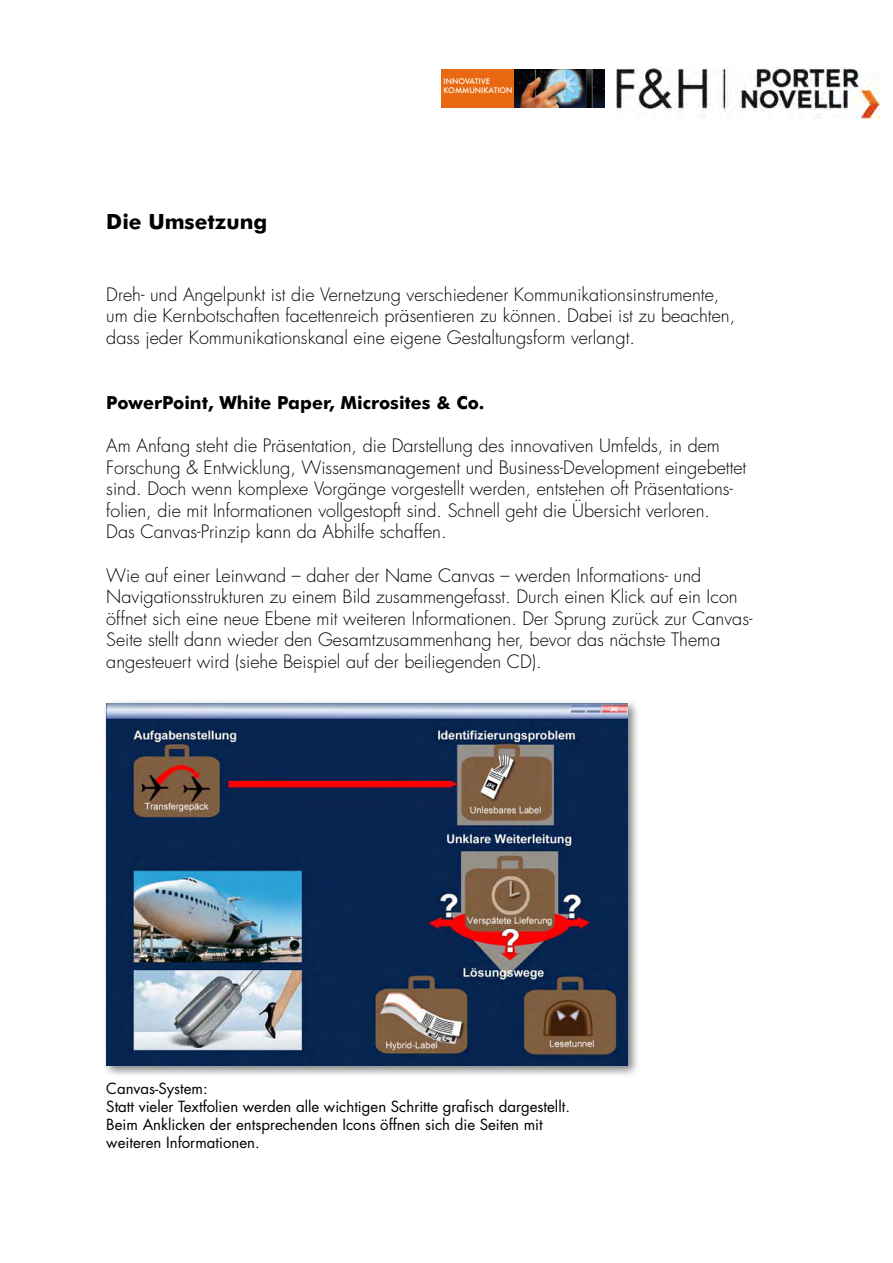
<style>
.page{position:relative;width:893px;height:1263px;background:#fff}
.page>*{position:absolute;margin:0;border:0;box-sizing:border-box;transform-origin:0 0}
.t1{font:700 21px "Futura BT";color:#000}
.t2{font:300 18px/21.6px "Futura";color:#000}
.t3{font:700 18px "Futura BT";color:#000}
.t4{font:15px/18px "Futura";color:#000}
.t5{font:500 7.5px/9px "Futura";color:#fff}
</style>
<div class="page">
<img style="left:616px;top:67px;width:264px;height:52px">
<div style="left:102px;top:698px;width:540px;height:381px;background:#000;opacity:.5"></div>
<img style="left:106px;top:703px;width:522px;height:362px">
<div style="left:441px;top:69px;width:74px;height:38px;background:#e86911"></div>
<img style="left:515px;top:69px;width:90px;height:39px">
<p class="t1" style="left:106px;top:208px;width:162px">Die Umsetzung</p>
<p class="t5" style="left:444px;top:77px;width:70px">INNOVATIVE<br>KOMMUNIKATION</p>
<p class="t2" style="left:106px;top:284px;width:630px">Dreh- und Angelpunkt ist die Vernetzung verschiedener Kommunikationsinstrumente, um die Kernbotschaften facettenreich präsentieren zu können. Dabei ist zu beachten, dass jeder Kommunikationskanal eine eigene Gestaltungsform verlangt.</p>
<p class="t3" style="left:106px;top:391px;width:380px">PowerPoint, White Paper, Microsites &amp; Co.</p>
<p class="t2" style="left:106px;top:435px;width:642px">Am Anfang steht die Präsentation, die Darstellung des innovativen Umfelds, in dem Forschung &amp; Entwicklung, Wissensmanagement und Business-Development eingebettet sind. Doch wenn komplexe Vorgänge vorgestellt werden, entstehen oft Präsentations&shy;folien, die mit Informationen vollgestopft sind. Schnell geht die Übersicht verloren.<br>Das Canvas-Prinzip kann da Abhilfe schaffen.</p>
<p class="t2" style="left:106px;top:564px;width:648px">Wie auf einer Leinwand – daher der Name Canvas – werden Informations- und Navigationsstrukturen zu einem Bild zusammengefasst. Durch einen Klick auf ein Icon öffnet sich eine neue Ebene mit weiteren Informationen. Der Sprung zurück zur Canvas-Seite stellt dann wieder den Gesamtzusammenhang her, bevor das nächste Thema angesteuert wird (siehe Beispiel auf der beiliegenden CD).</p>
<p class="t4" style="left:106px;top:1079px;width:465px">Canvas-System:<br>Statt vieler Textfolien werden alle wichtigen Schritte grafisch dargestellt.<br>Beim Anklicken der entsprechenden Icons öffnen sich die Seiten mit weiteren Informationen.</p>
</div>
